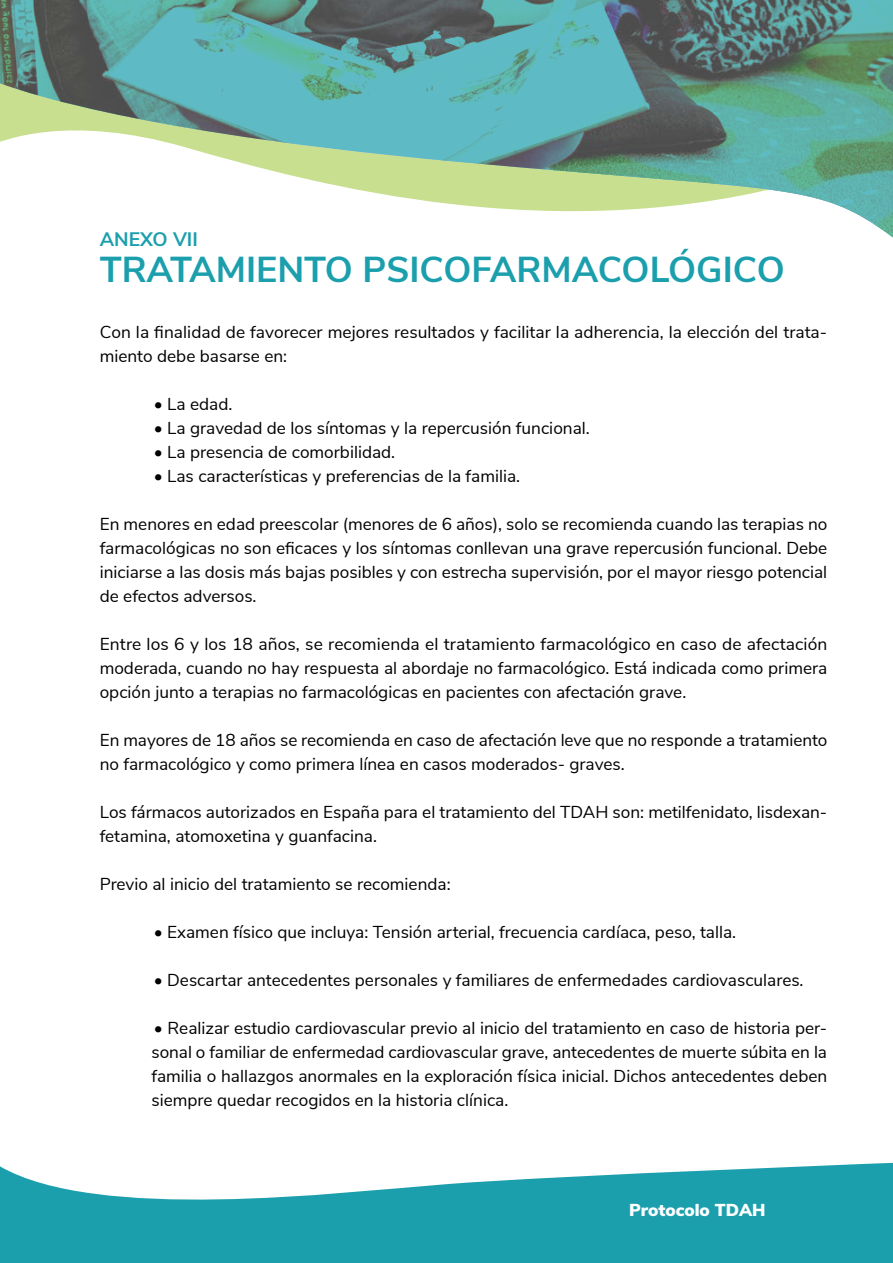
<style>
.page{position:relative;width:893px;height:1263px;background:#fff}
.page>*{position:absolute;margin:0;border:0;box-sizing:border-box;transform-origin:0 0}
.t1{font:700 36px "Nunito Sans";color:#1b9fad}
.t2{font:700 19.5px "Nunito Sans";color:#1b9fad}
.t3{font:17.25px/24px "Nunito Sans";color:#000}
.t4{font:900 17.25px "Nunito Sans";color:#fff}
</style>
<div class="page">
<svg style="left:0;top:0;width:893px;height:238px"></svg>
<svg style="left:0;top:1162px;width:893px;height:101px;fill:#1c9fad"></svg>
<p class="t2" style="left:100px;top:226px;width:100px">ANEXO VII</p>
<h1 class="t1" style="left:100px;top:245px;width:687px">TRATAMIENTO PSICOFARMACOLÓGICO</h1>
<p class="t3" style="left:100px;top:320px;width:729px">Con la finalidad de favorecer mejores resultados y facilitar la adherencia, la elección del trata&shy;miento debe basarse en:</p>
<p class="t3" style="left:154px;top:392px;width:80px">• La edad.</p>
<p class="t3" style="left:154px;top:416px;width:438px">• La gravedad de los síntomas y la repercusión funcional.</p>
<p class="t3" style="left:154px;top:440px;width:243px">• La presencia de comorbilidad.</p>
<p class="t3" style="left:154px;top:464px;width:368px">• Las características y preferencias de la familia.</p>
<p class="t3" style="left:100px;top:512px;width:729px;text-align:justify">En menores en edad preescolar (menores de 6 años), solo se recomienda cuando las terapias no farmacológicas no son eficaces y los síntomas conllevan una grave repercusión funcional. Debe iniciarse a las dosis más bajas posibles y con estrecha supervisión, por el mayor riesgo potencial de efectos adversos.</p>
<p class="t3" style="left:100px;top:632px;width:729px;text-align:justify">Entre los 6 y los 18 años, se recomienda el tratamiento farmacológico en caso de afectación moderada, cuando no hay respuesta al abordaje no farmacológico. Está indicada como primera opción junto a terapias no farmacológicas en pacientes con afectación grave.</p>
<p class="t3" style="left:100px;top:728px;width:729px">En mayores de 18 años se recomienda en caso de afectación leve que no responde a tratamiento no farmacológico y como primera línea en casos moderados- graves.</p>
<p class="t3" style="left:100px;top:800px;width:729px">Los fármacos autorizados en España para el tratamiento del TDAH son: metilfenidato, lisdexan&shy;fetamina, atomoxetina y guanfacina.</p>
<p class="t3" style="left:100px;top:872px;width:352px">Previo al inicio del tratamiento se recomienda:</p>
<p class="t3" style="left:154px;top:920px;width:584px">• Examen físico que incluya: Tensión arterial, frecuencia cardíaca, peso, talla.</p>
<p class="t3" style="left:154px;top:968px;width:651px">• Descartar antecedentes personales y familiares de enfermedades cardiovasculares.</p>
<p class="t3" style="left:151px;top:1016px;width:677px;text-align:justify">• Realizar estudio cardiovascular previo al inicio del tratamiento en caso de historia per&shy;sonal o familiar de enfermedad cardiovascular grave, antecedentes de muerte súbita en la familia o hallazgos anormales en la exploración física inicial. Dichos antecedentes deben siempre quedar recogidos en la historia clínica.</p>
<p class="t4" style="left:629px;top:1198px;width:138px">Protocolo TDAH</p>
</div>
